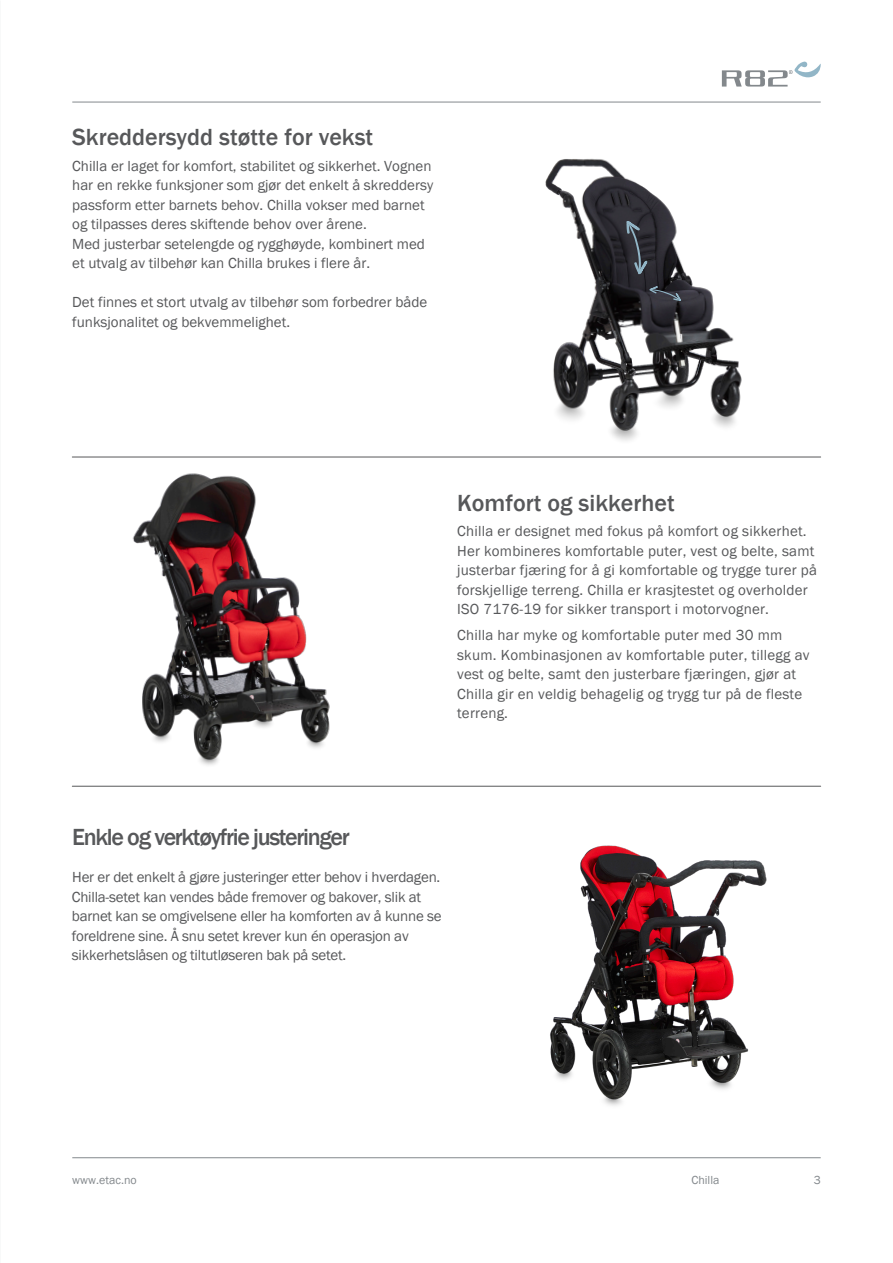
<style>
.page{position:relative;width:893px;height:1263px;background:#fff}
.page>*{position:absolute;margin:0;border:0;box-sizing:border-box;transform-origin:0 0}
._4__Body_-_Basic_body{font:500 24px "Franklin Gothic";color:#57585a}
._4__Header_-_Basic_body{font:500 24px "Franklin Gothic";letter-spacing:-.055em;color:#57585a}
._4__Body_-_Basic_body-2{font:15px/19.5px "Franklin Gothic";letter-spacing:.015em;color:#57585a}
._4__Header_-_Basic_body-2{font:15px/19.5px "Franklin Gothic";letter-spacing:-.015em;color:#57585a}
.t1{font:12px "Franklin Gothic";color:#83888c}
</style>
<div class="page">
<img style="left:545px;top:158px;width:197px;height:283px">
<img style="left:132px;top:473px;width:198px;height:292px">
<svg style="left:626px;top:221px;width:22px;height:54px"></svg>
<img style="left:550px;top:845px;width:217px;height:261px">
<svg style="left:649px;top:286px;width:32px;height:15px"></svg>
<hr style="left:72px;top:102px;width:749px;height:1px;background:#83888c">
<hr style="left:72px;top:1157px;width:749px;height:1px;background:#83888c">
<hr style="left:72px;top:457px;width:749px;height:1px;background:#57585a">
<hr style="left:72px;top:786px;width:749px;height:1px;background:#57585a">
<svg style="left:722px;top:62px;width:99px;height:25px"></svg>
<p class="_4__Body_-_Basic_body" style="left:72px;top:122px;width:303px">Skreddersydd støtte for vekst</p>
<p class="_4__Body_-_Basic_body-2" style="left:72px;top:156px;width:362px">Chilla er laget for komfort, stabilitet og sikkerhet. Vognen har en rekke funksjoner som gjør det enkelt å skreddersy passform etter barnets behov. Chilla vokser med barnet og tilpasses deres skiftende behov over årene.<br>Med justerbar setelengde og rygghøyde, kombinert med et utvalg av tilbehør kan Chilla brukes i flere år.</p>
<p class="_4__Body_-_Basic_body-2" style="left:72px;top:293px;width:357px">Det finnes et stort utvalg av tilbehør som forbedrer både funksjonalitet og bekvemmelighet.</p>
<p class="_4__Body_-_Basic_body" style="left:457px;top:488px;width:219px">Komfort og sikkerhet</p>
<p class="_4__Body_-_Basic_body-2" style="left:457px;top:522px;width:361px">Chilla er designet med fokus på komfort og sikkerhet.<br>Her kombineres komfortable puter, vest og belte, samt justerbar fjæring for å gi komfortable og trygge turer på forskjellige terreng. Chilla er krasjtestet og overholder ISO 7176-19 for sikker transport i motorvogner.</p>
<p class="_4__Body_-_Basic_body-2" style="left:457px;top:626px;width:354px">Chilla har myke og komfortable puter med 30 mm skum. Kombinasjonen av komfortable puter, tillegg av vest og belte, samt den justerbare fjæringen, gjør at Chilla gir en veldig behagelig og trygg tur på de fleste terreng.</p>
<p class="_4__Header_-_Basic_body" style="left:72px;top:823px;width:279px">Enkle og verktøyfrie justeringer</p>
<p class="_4__Header_-_Basic_body-2" style="left:72px;top:867px;width:371px">Her er det enkelt å gjøre justeringer etter behov i hverdagen.<br>Chilla-setet kan vendes både fremover og bakover, slik at barnet kan se omgivelsene eller ha komforten av å kunne se foreldrene sine. Å snu setet krever kun én operasjon av sikkerhetslåsen og tiltutløseren bak på setet.</p>
<p class="t1" style="left:72px;top:1173px;width:66px">www.etac.no</p>
<p class="t1" style="left:691px;top:1173px;width:30px">Chilla</p>
<p class="t1" style="left:814px;top:1173px;width:9px">3</p>
</div>
